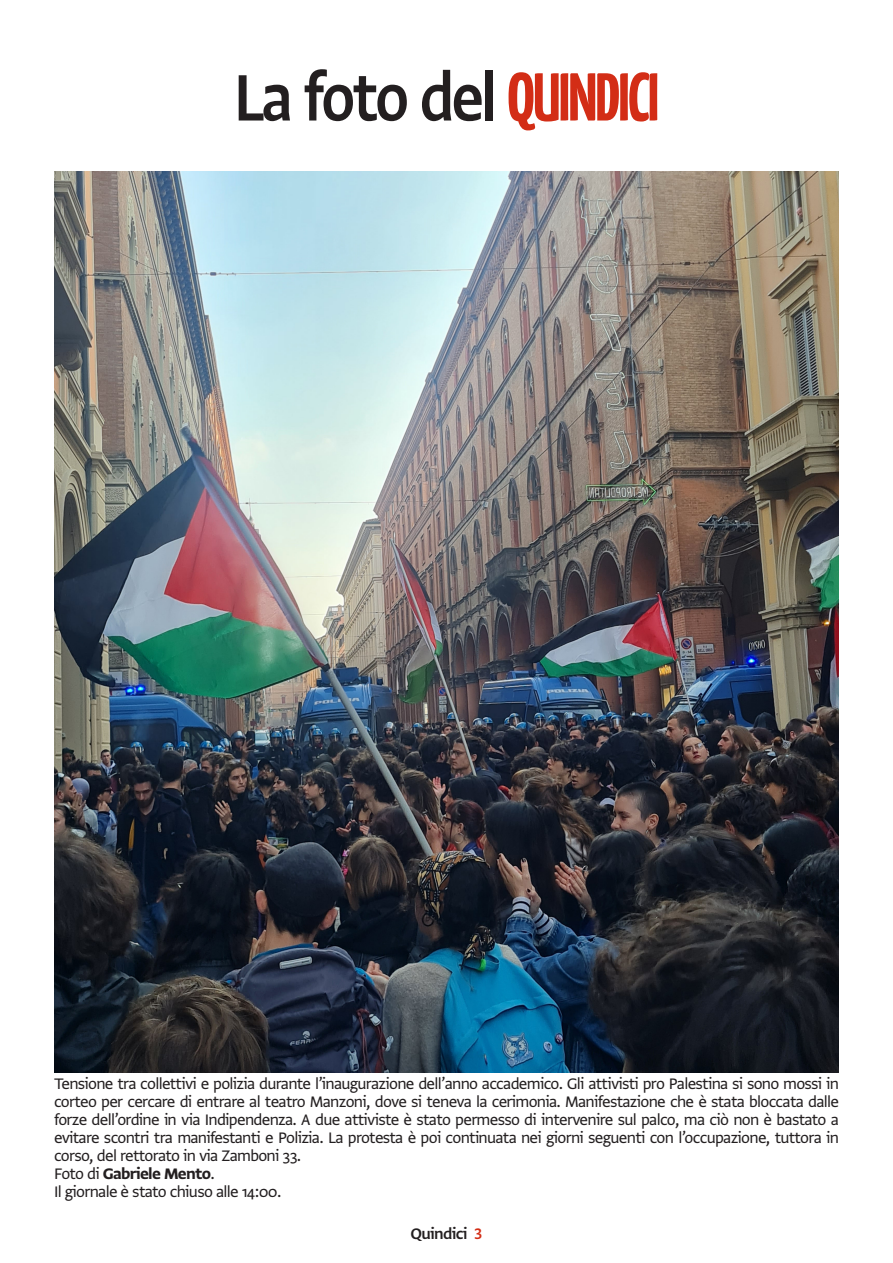
<style>
.page{position:relative;width:893px;height:1263px;background:#fff}
.page>*{position:absolute;margin:0;border:0;box-sizing:border-box;transform-origin:0 0}
.Foto_Quindici{font:77.7px "Greta Sans Std Sm Bld";letter-spacing:-.05em;color:#231f20;scale:.87 1}
.Dida_Foto_Quindici{font:18px/18px "Greta Sans Std";letter-spacing:-.04em;color:#231f20;text-align:justify}
.Dida_Foto_Quindici-2{font:18px "Greta Sans Std Bld";letter-spacing:-.04em;color:#231f20}
.t1{font:18px "Greta Sans Std Sm Bld";letter-spacing:-.04em;color:#231f20}
.s1{font-family:"Yanone Kaffeesatz";font-weight:700;font-size:67.5px;color:#d32d16}
.s2{font-family:"Greta Sans Std"}
.s3{color:#d32d16}
</style>
<div class="page">
<img style="left:54px;top:172px;width:785px;height:900px">
<p class="Foto_Quindici" style="left:234px;top:52px;width:491px">La foto del <span class="s1">QUINDICI</span></p>
<p class="Dida_Foto_Quindici" style="left:54px;top:1074px;width:786px">Tensione tra collettivi e polizia durante l’inaugurazione dell’anno accademico. Gli attivisti pro Palestina si sono mossi in corteo per cercare di entrare al teatro Manzoni, dove si teneva la cerimonia. Manifestazione che è stata bloccata dalle forze dell’ordine in via Indipendenza. A due attiviste è stato permesso di intervenire sul palco, ma ciò non è bastato a evitare scontri tra manifestanti e Polizia. La protesta è poi continuata nei giorni seguenti con l’occupazione, tuttora in corso, del rettorato in via Zamboni 33.</p>
<p class="Dida_Foto_Quindici-2" style="left:54px;top:1163px;width:162px"><span class="s2">Foto di</span> Gabriele Mento<span class="s2">.</span></p>
<p class="Dida_Foto_Quindici" style="left:54px;top:1182px;width:229px">Il giornale è stato chiuso alle 14:00.</p>
<p class="t1" style="left:410px;top:1223px;width:74px">Quindici <span class="s3">3</span></p>
</div>
